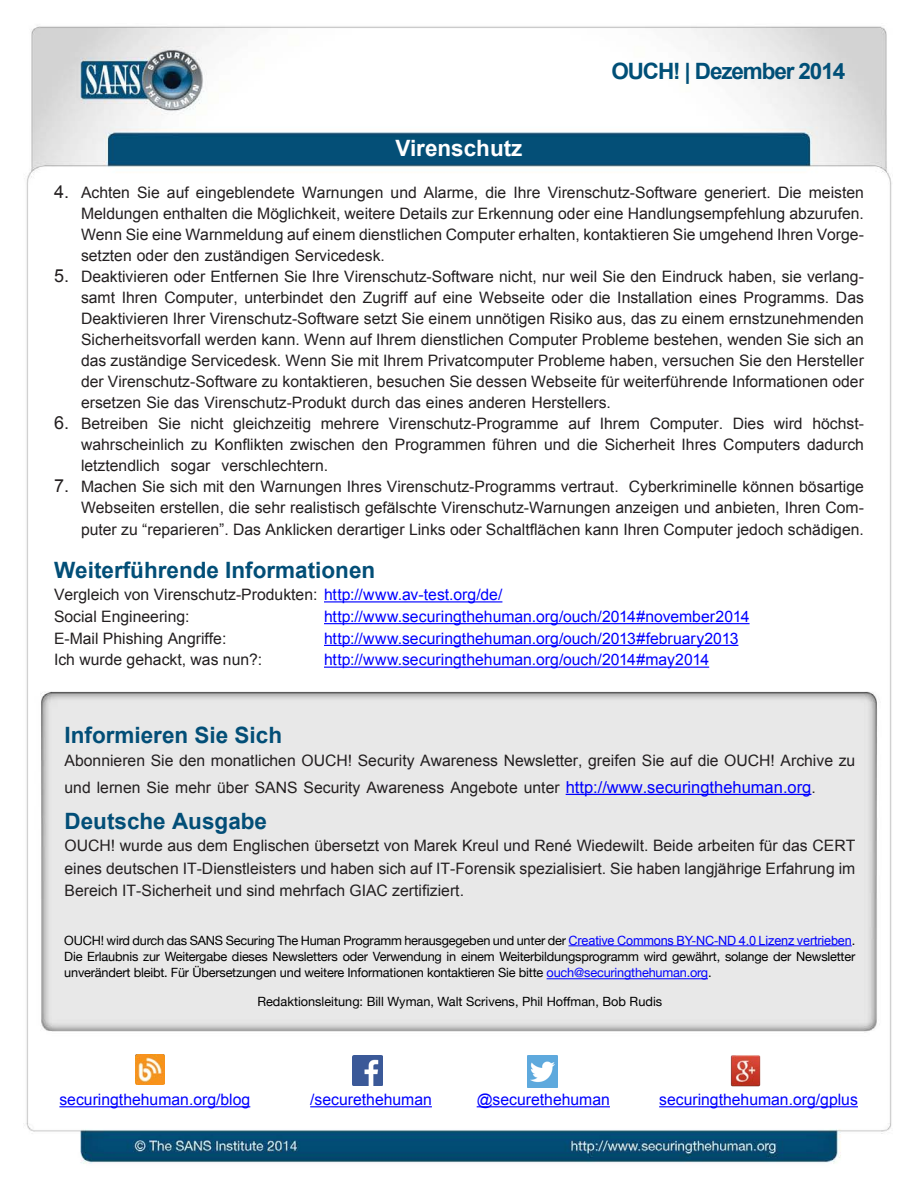
<style>
.page{position:relative;width:918px;height:1188px;background:#fff}
.page>*{position:absolute;margin:0;border:0;box-sizing:border-box;transform-origin:0 0}
.MainText{font:700 22.5px "Arial";color:#024e77}
.TextSectionTitles{font:700 22.5px "Arial";color:#024e77}
.t1{font:700 22.5px "Arial";letter-spacing:-.05em;color:#004f77}
.t2{font:700 22.5px "Arial";color:#fff}
.t3{font:18px "Arial";color:#231f20}
.MainText-2{font:15.75px/21px "Arial";color:#231f20;text-align:justify}
.t4{font:15.75px "Arial";color:#00f}
.t5{font:12.75px/16.5px "Helvetica Neue";color:#000;text-align:justify}
.s1{color:#00f}
.s2{font-size:16.5px;color:#00f}
.s3{font-family:"Arial";color:#00f}
</style>
<div class="page">
<img style="left:26px;top:25px;width:866px;height:1139px">
<hr style="left:324px;top:601px;width:178px;height:1px;background:#00f">
<hr style="left:324px;top:623px;width:426px;height:1px;background:#00f">
<hr style="left:324px;top:645px;width:414px;height:1px;background:#00f">
<hr style="left:324px;top:667px;width:385px;height:1px;background:#00f">
<hr style="left:568px;top:945px;width:284px;height:1px;background:#00f">
<hr style="left:547px;top:978px;width:161px;height:1px;background:#00f">
<hr style="left:566px;top:794px;width:245px;height:1px;background:#00f">
<img style="left:135px;top:1054px;width:30px;height:30px">
<hr style="left:59px;top:1106px;width:191px;height:1px;background:#00f">
<img style="left:353px;top:1055px;width:29px;height:30px">
<hr style="left:310px;top:1106px;width:122px;height:1px;background:#00f">
<img style="left:527px;top:1055px;width:30px;height:32px">
<hr style="left:477px;top:1106px;width:133px;height:1px;background:#00f">
<img style="left:730px;top:1054px;width:30px;height:32px">
<hr style="left:659px;top:1106px;width:199px;height:1px;background:#00f">
<h1 class="t1" style="left:611px;top:56px;width:235px">OUCH! | Dezember 2014</h1>
<h1 class="t2" style="left:395px;top:133px;width:129px">Virenschutz</h1>
<p class="t3" style="left:54px;top:180px;width:17px">4.</p>
<p class="MainText-2" style="left:81px;top:182px;width:51px">Achten</p>
<p class="MainText-2" style="left:137px;top:182px;width:24px">Sie</p>
<p class="MainText-2" style="left:167px;top:182px;width:23px">auf</p>
<p class="MainText-2" style="left:196px;top:182px;width:100px">eingeblendete</p>
<p class="MainText-2" style="left:302px;top:182px;width:83px">Warnungen</p>
<p class="MainText-2" style="left:391px;top:182px;width:28px">und</p>
<p class="MainText-2" style="left:424px;top:182px;width:56px">Alarme,</p>
<p class="MainText-2" style="left:485px;top:182px;width:23px">die</p>
<p class="MainText-2" style="left:548px;top:182px;width:151px">Virenschutz-Software</p>
<p class="MainText-2" style="left:513px;top:182px;width:29px">Ihre</p>
<p class="MainText-2" style="left:704px;top:182px;width:68px">generiert.</p>
<p class="MainText-2" style="left:778px;top:182px;width:25px">Die</p>
<p class="MainText-2" style="left:809px;top:182px;width:57px">meisten</p>
<p class="MainText-2" style="left:81px;top:203px;width:784px">Meldungen enthalten die Möglichkeit, weitere Details zur Erkennung oder eine Handlungsempfehlung abzurufen.</p>
<p class="MainText-2" style="left:81px;top:245px;width:305px">setzten oder den zuständigen Servicedesk.</p>
<p class="MainText-2" style="left:81px;top:224px;width:784px">Wenn Sie eine Warnmeldung auf einem dienstlichen Computer erhalten, kontaktieren Sie umgehend Ihren Vorge-</p>
<p class="t3" style="left:54px;top:264px;width:17px">5.</p>
<p class="MainText-2" style="left:81px;top:266px;width:784px">Deaktivieren oder Entfernen Sie Ihre Virenschutz-Software nicht, nur weil Sie den Eindruck haben, sie verlang-</p>
<p class="MainText-2" style="left:81px;top:287px;width:784px">samt Ihren Computer, unterbindet den Zugriff auf eine Webseite oder die Installation eines Programms. Das</p>
<p class="t3" style="left:54px;top:411px;width:17px">6.</p>
<p class="MainText-2" style="left:81px;top:308px;width:784px">Deaktivieren Ihrer Virenschutz-Software setzt Sie einem unnötigen Risiko aus, das zu einem ernstzunehmenden Sicherheitsvorfall werden kann. Wenn auf Ihrem dienstlichen Computer Probleme bestehen, wenden Sie sich an das zuständige Servicedesk. Wenn Sie mit Ihrem Privatcomputer Probleme haben, versuchen Sie den Hersteller der Virenschutz-Software zu kontaktieren, besuchen Sie dessen Webseite für weiterführende Informationen oder ersetzen Sie das Virenschutz-Produkt durch das eines anderen Herstellers.</p>
<p class="MainText-2" style="left:81px;top:434px;width:784px">wahrscheinlich zu Konflikten zwischen den Programmen führen und die Sicherheit Ihres Computers dadurch</p>
<p class="MainText-2" style="left:158px;top:413px;width:24px">Sie</p>
<p class="MainText-2" style="left:568px;top:413px;width:23px">auf</p>
<p class="MainText-2" style="left:650px;top:413px;width:75px">Computer.</p>
<p class="MainText-2" style="left:812px;top:413px;width:53px">höchst-</p>
<p class="MainText-2" style="left:81px;top:413px;width:69px">Betreiben</p>
<p class="MainText-2" style="left:190px;top:413px;width:35px">nicht</p>
<p class="MainText-2" style="left:233px;top:413px;width:79px">gleichzeitig</p>
<p class="MainText-2" style="left:321px;top:413px;width:60px">mehrere</p>
<p class="MainText-2" style="left:389px;top:413px;width:171px">Virenschutz-Programme</p>
<p class="MainText-2" style="left:600px;top:413px;width:42px">Ihrem</p>
<p class="MainText-2" style="left:733px;top:413px;width:33px">Dies</p>
<p class="MainText-2" style="left:774px;top:413px;width:30px">wird</p>
<p class="MainText-2" style="left:81px;top:455px;width:80px">letztendlich</p>
<p class="MainText-2" style="left:171px;top:455px;width:41px">sogar</p>
<p class="MainText-2" style="left:222px;top:455px;width:108px">verschlechtern.</p>
<p class="t3" style="left:54px;top:474px;width:17px">7.</p>
<p class="MainText-2" style="left:81px;top:476px;width:539px">Machen Sie sich mit den Warnungen Ihres Virenschutz-Programms vertraut.</p>
<p class="MainText-2" style="left:629px;top:476px;width:237px">Cyberkriminelle können bösartige</p>
<p class="MainText-2" style="left:81px;top:497px;width:784px">Webseiten erstellen, die sehr realistisch gefälschte Virenschutz-Warnungen anzeigen und anbieten, Ihren Com-</p>
<p class="MainText-2" style="left:81px;top:519px;width:784px">puter zu “reparieren .” Das Anklicken derartiger Links oder Schaltflächen kann Ihren Computer jedoch schädigen.</p>
<p class="TextSectionTitles" style="left:54px;top:556px;width:323px">Weiterführende Informationen</p>
<p class="MainText-2" style="left:54px;top:584px;width:450px">Vergleich von Virenschutz-Produkten: <span class="s1">http://www.av-test.org/de/</span></p>
<p class="t4" style="left:324px;top:606px;width:427px">http://www.securingthehuman.org/ouch/2014#november2014</p>
<p class="MainText-2" style="left:54px;top:606px;width:137px">Social Engineering:</p>
<p class="MainText-2" style="left:54px;top:628px;width:174px">E-Mail Phishing Angriffe:</p>
<p class="MainText-2" style="left:54px;top:650px;width:210px">Ich wurde gehackt, was nun :?</p>
<p class="t4" style="left:324px;top:628px;width:416px">http://www.securingthehuman.org/ouch/2013#february2013</p>
<p class="t4" style="left:324px;top:650px;width:387px">http://www.securingthehuman.org/ouch/2014#may2014</p>
<p class="MainText" style="left:65px;top:720px;width:219px">Informieren Sie Sich</p>
<p class="MainText-2" style="left:65px;top:747px;width:792px;line-height:27px">Abonnieren Sie den monatlichen OUCH! Security Awareness Newsletter, greifen Sie auf die OUCH! Archive zu und lernen Sie mehr über SANS Security Awareness Angebote unter <span class="s2">http://www.securingthehuman.org</span>.</p>
<p class="MainText" style="left:65px;top:806px;width:204px">Deutsche Ausgabe</p>
<p class="MainText-2" style="left:65px;top:835px;width:792px;line-height:22.5px">OUCH! wurde aus dem Englischen übersetzt von Marek Kreul und René Wiedewilt. Beide arbeiten für das CERT eines deutschen IT-Dienstleisters und haben sich auf IT-Forensik spezialisiert. Sie haben langjährige Erfahrung im Bereich IT-Sicherheit und sind mehrfach GIAC zertifiziert.</p>
<p class="t5" style="left:64px;top:932px;width:793px">OUCH! wird durch das SANS Securing The Human Programm herausgegeben und unter der <span class="s3">Creative Commons BY-NC-ND 4.0 Lizenz vertrieben</span>.<br>Die Erlaubnis zur Weitergabe dieses Newsletters oder Verwendung in einem Weiterbildungsprogramm wird gewährt, solange der Newsletter unverändert bleibt. Für Übersetzungen und weitere Informationen kontaktieren Sie bitte <span class="s1">ouch@securingthehuman.org</span>.</p>
<p class="t5" style="left:257px;top:994px;width:406px">Redaktionsleitung: Bill Wyman, Walt Scrivens, Phil Hoffman, Bob Rudis</p>
<p class="t4" style="left:59px;top:1089px;width:192px">securingthehuman.org/blog</p>
<p class="t4" style="left:310px;top:1089px;width:123px">/securethehuman</p>
<p class="t4" style="left:477px;top:1089px;width:135px">@securethehuman</p>
<p class="t4" style="left:659px;top:1089px;width:200px">securingthehuman.org/gplus</p>
</div>
